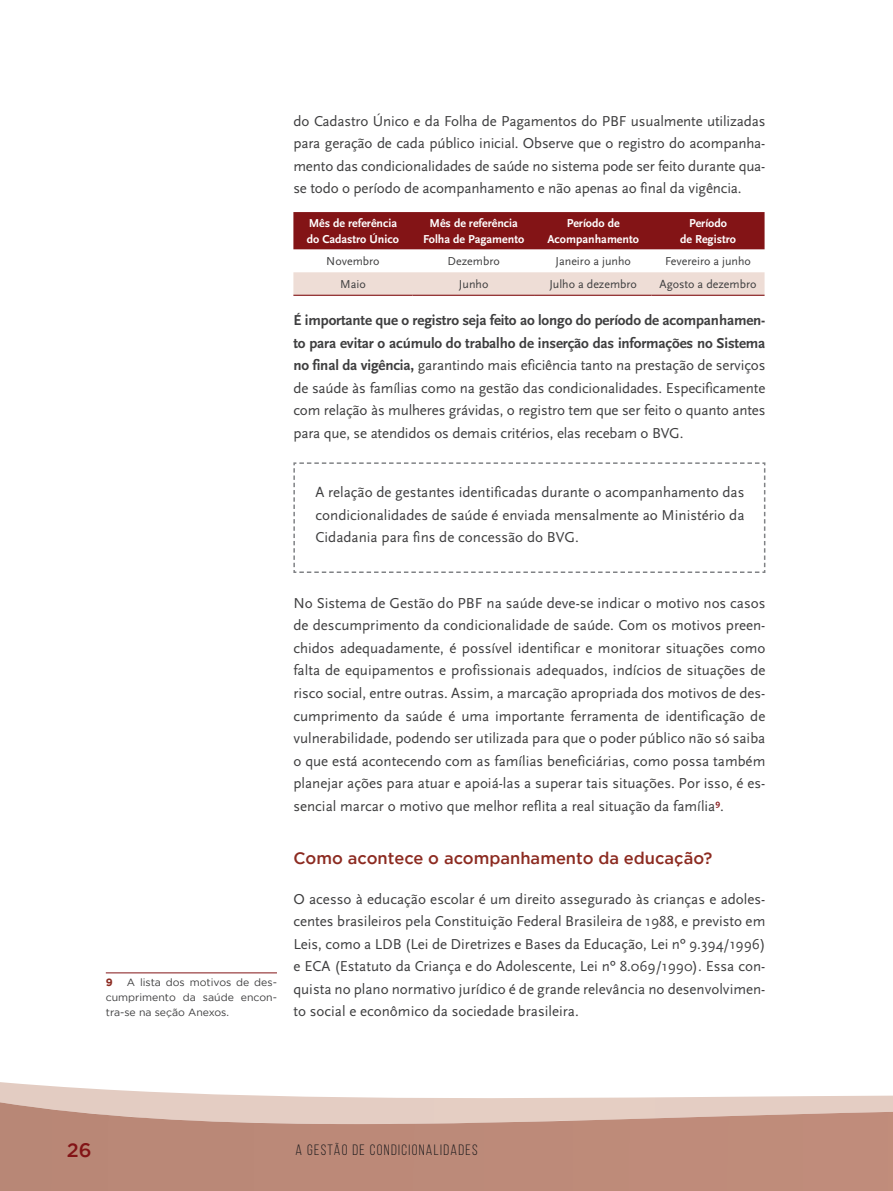
<style>
.page{position:relative;width:893px;height:1191px;background:#fff}
.page>*{position:absolute;margin:0;border:0;box-sizing:border-box;transform-origin:0 0}
.t1{font:500 19.5px "Gotham";color:#831416}
.t2{font:500 16.5px "Gotham";color:#8c2b21}
.t3{font:15px/22.5px "Scala Sans";color:#3e3e3f;text-align:justify}
.t4{font:15px "Bebas Neue";letter-spacing:.09em;color:#231f20}
.t5{font:700 12px/16.5px "Scala Sans";color:#fff;text-align:center}
.t6{font:12px "Scala Sans";color:#3e3e3f}
.t7{font:10.5px/15px "Gotham";color:#3e3e3f;text-align:justify}
.t8{font:700 10.5px "Gotham";color:#8c2b21}
.s1{font-weight:700}
</style>
<div class="page">
<svg style="left:0;top:1082px;width:893px;height:20px"></svg>
<div style="left:293px;top:212px;width:472px;height:37px;background:#831416"></div>
<svg style="left:293px;top:272px;width:472px;height:23px;background:#ecdad4"></svg>
<hr style="left:293px;top:295px;width:119px;height:1px;background:#831416">
<hr style="left:412px;top:295px;width:123px;height:1px;background:#831416">
<hr style="left:535px;top:295px;width:116px;height:1px;background:#831416">
<hr style="left:651px;top:295px;width:114px;height:1px;background:#831416">
<svg style="left:293px;top:462px;width:473px;height:111px"></svg>
<hr style="left:106px;top:972px;width:171px;height:1px;background:#831416">
<p class="t3" style="left:293px;top:110px;width:474px">do Cadastro Único e da Folha de Pagamentos do PBF usualmente utilizadas para geração de cada público inicial. Observe que o registro do acompanha&shy;mento das condicionalidades de saúde no sistema pode ser feito durante qua&shy;se todo o período de acompanhamento e não apenas ao final da vigência.</p>
<p class="t5" style="left:307px;top:215px;width:93px;text-align:left">Mês de referência do Cadastro Único</p>
<p class="t5" style="left:423px;top:215px;width:103px">Mês de referência<br>Folha de Pagamento</p>
<p class="t5" style="left:547px;top:215px;width:93px">Período de<br>Acompanhamento</p>
<p class="t5" style="left:680px;top:215px;width:57px">Período<br>de Registro</p>
<p class="t6" style="left:326px;top:255px;width:55px">Novembro</p>
<p class="t6" style="left:448px;top:255px;width:54px">Dezembro</p>
<p class="t6" style="left:555px;top:255px;width:77px">Janeiro a junho</p>
<p class="t6" style="left:665px;top:255px;width:87px">Fevereiro a junho</p>
<p class="t6" style="left:340px;top:278px;width:27px">Maio</p>
<p class="t6" style="left:459px;top:278px;width:31px">Junho</p>
<p class="t6" style="left:549px;top:278px;width:89px">Julho a dezembro</p>
<p class="t6" style="left:659px;top:278px;width:98px">Agosto a dezembro</p>
<p class="t3" style="left:293px;top:309px;width:474px"><span class="s1">É importante que o registro seja feito ao longo do período de acompanhamen&shy;to para evitar o acúmulo do trabalho de inserção das informações no Sistema no final da vigência,</span> garantindo mais eficiência tanto na prestação de serviços de saúde às famílias como na gestão das condicionalidades. Especificamente com relação às mulheres grávidas, o registro tem que ser feito o quanto antes para que, se atendidos os demais critérios, elas recebam o BVG.</p>
<p class="t3" style="left:315px;top:481px;width:430px">A relação de gestantes identificadas durante o acompanhamento das condicionalidades de saúde é enviada mensalmente ao Ministério da Cidadania para fins de concessão do BVG.</p>
<p class="t7" style="left:106px;top:975px;width:173px;text-indent:21px">A lista dos motivos de des&shy;cumprimento da saúde encon&shy;tra-se na seção Anexos.</p>
<p class="t8" style="left:106px;top:975px;width:8px">9</p>
<p class="t3" style="left:293px;top:592px;width:474px">No Sistema de Gestão do PBF na saúde deve-se indicar o motivo nos casos de descumprimento da condicionalidade de saúde. Com os motivos preen&shy;chidos adequadamente, é possível identificar e monitorar situações como falta de equipamentos e profissionais adequados, indícios de situações de risco social, entre outras. Assim, a marcação apropriada dos motivos de des&shy;cumprimento da saúde é uma importante ferramenta de identificação de vulnerabilidade, podendo ser utilizada para que o poder público não só saiba o que está acontecendo com as famílias beneficiárias, como possa também planejar ações para atuar e apoiá-las a superar tais situações. Por isso, é es&shy;sencial marcar o motivo que melhor reflita a real situação da família<sup>9</sup>.</p>
<p class="t2" style="left:293px;top:847px;width:420px">Como acontece o acompanhamento da educação?</p>
<p class="t3" style="left:293px;top:888px;width:474px">O acesso à educação escolar é um direito assegurado às crianças e adoles&shy;centes brasileiros pela Constituição Federal Brasileira de 1988, e previsto em Leis, como a LDB (Lei de Diretrizes e Bases da Educação, Lei nº 9.394/1996) e ECA (Estatuto da Criança e do Adolescente, Lei nº 8.069/1990). Essa con&shy;quista no plano normativo jurídico é de grande relevância no desenvolvimen&shy;to social e econômico da sociedade brasileira.</p>
<h1 class="t1" style="left:67px;top:1137px;width:26px">26</h1>
<p class="t4" style="left:296px;top:1141px;width:184px">A GESTÃO DE CONDICIONALIDADES</p>
</div>
